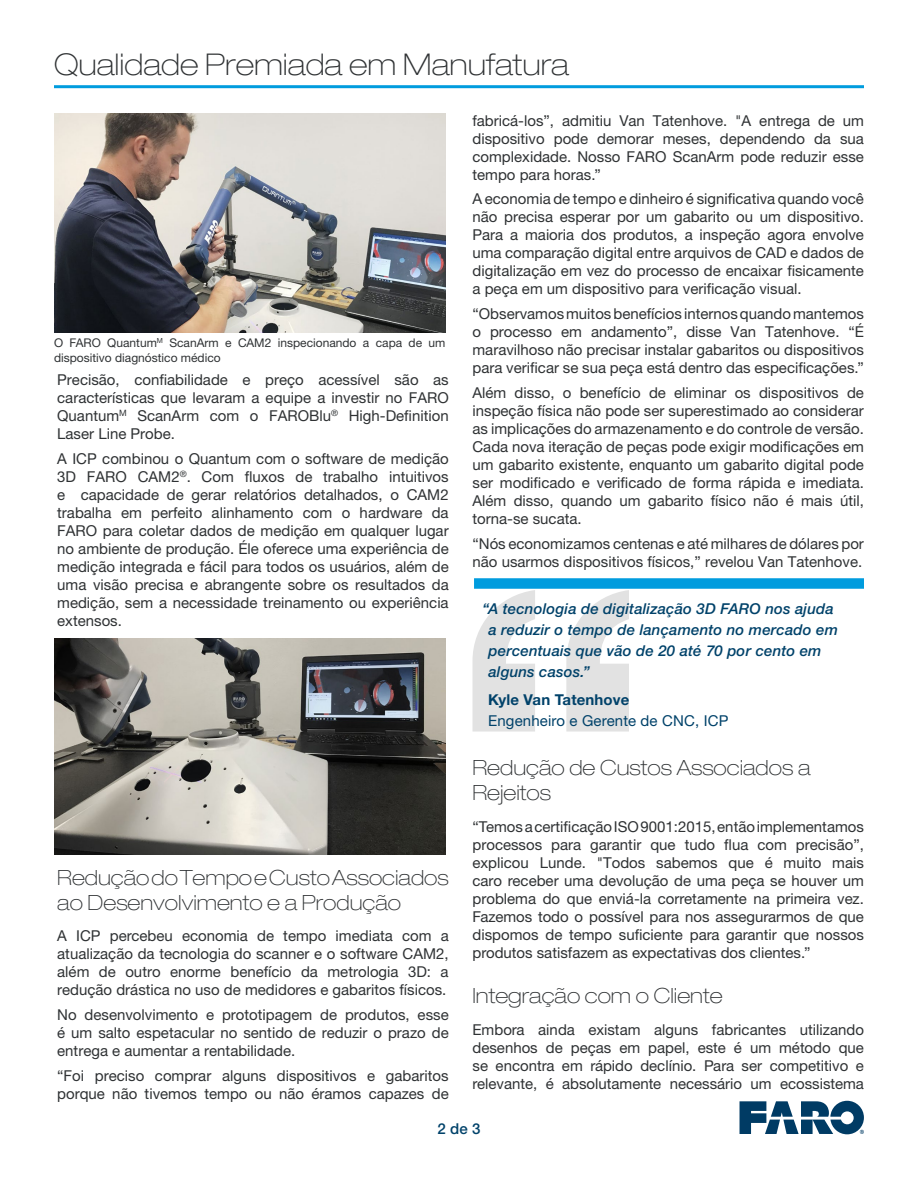
<style>
.page{position:relative;width:918px;height:1188px;background:#fff}
.page>*{position:absolute;margin:0;border:0;box-sizing:border-box;transform-origin:0 0}
.t1{font:100 expanded 30px "Helvetica Neue LTW1 G";color:#2f3234}
.t2{font:100 expanded 21px/25.2px "Helvetica Neue LTW1 G";color:#2f3234}
.t3{font:15px/18px "Helvetica Neue LTW1 G";color:#2f3234;text-align:justify}
.t4{font:italic 500 15px/21px "Helvetica Neue LTW1 G";letter-spacing:.01em;color:#01426a}
.t5{font:15px "Helvetica Neue LTW1 G";letter-spacing:.01em;color:#01426a}
.t6{font:700 15px "Helvetica Neue LTW1 G";letter-spacing:.01em;color:#01426a}
.t7{font:500 15px "Helvetica Neue LTW1 G";color:#01426a}
.t8{font:12px/15px "Helvetica Neue LTW1 G";color:#2f3234}
</style>
<div class="page">
<svg style="left:740px;top:1101px;width:124px;height:33px"></svg>
<hr style="left:54px;top:85px;width:810px;height:3px;background:#009cde">
<img style="left:55px;top:114px;width:391px;height:219px">
<img style="left:55px;top:638px;width:391px;height:216px">
<svg style="left:473px;top:590px;width:156px;height:142px"></svg>
<div style="left:474px;top:578px;width:390px;height:11px;background:#009cde"></div>
<h1 class="t1" style="left:54px;top:46px;width:517px">Qualidade Premiada em Manufatura</h1>
<p class="t8" style="left:54px;top:335px;width:393px">O FARO Quantum<sup>M</sup> ScanArm e CAM2 inspecionando a capa de um dispositivo diagnóstico médico</p>
<p class="t3" style="left:57px;top:371px;width:393px">Precisão, confiabilidade e preço acessível são as características que levaram a equipe a investir no FARO Quantum<sup>M</sup> ScanArm com o FAROBlu<sup>®</sup> High-Definition Laser Line Probe.</p>
<p class="t3" style="left:57px;top:449px;width:393px">A ICP combinou o Quantum com o software de medição 3D FARO CAM2<sup>®</sup>. Com fluxos de trabalho intuitivos e capacidade de gerar relatórios detalhados, o CAM2 trabalha em perfeito alinhamento com o hardware da FARO para coletar dados de medição em qualquer lugar no ambiente de produção. Éle oferece uma experiência de medição integrada e fácil para todos os usuários, além de uma visão precisa e abrangente sobre os resultados da medição, sem a necessidade treinamento ou experiência extensos.</p>
<h2 class="t2" style="left:57px;top:864px;width:393px">Redução do Tempo e Custo Associados ao Desenvolvimento e a Produção</h2>
<p class="t3" style="left:57px;top:927px;width:393px">A ICP percebeu economia de tempo imediata com a atualização da tecnologia do scanner e o software CAM2, além de outro enorme benefício da metrologia 3D: a redução drástica no uso de medidores e gabaritos físicos.</p>
<p class="t3" style="left:57px;top:1006px;width:393px">No desenvolvimento e prototipagem de produtos, esse é um salto espetacular no sentido de reduzir o prazo de entrega e aumentar a rentabilidade.</p>
<p class="t3" style="left:57px;top:1066px;width:393px">“Foi preciso comprar alguns dispositivos e gabaritos porque não tivemos tempo ou não éramos capazes de</p>
<p class="t3" style="left:472px;top:111px;width:393px">fabricá-los”, admitiu Van Tatenhove. "A entrega de um dispositivo pode demorar meses, dependendo da sua complexidade. Nosso FARO ScanArm pode reduzir esse tempo para horas.”</p>
<p class="t3" style="left:472px;top:190px;width:393px">A economia de tempo e dinheiro é significativa quando você não precisa esperar por um gabarito ou um dispositivo.<br>Para a maioria dos produtos, a inspeção agora envolve uma comparação digital entre arquivos de CAD e dados de digitalização em vez do processo de encaixar fisicamente a peça em um dispositivo para verificação visual.</p>
<p class="t3" style="left:472px;top:305px;width:393px">“Observamos muitos benefícios internos quando mantemos o processo em andamento”, disse Van Tatenhove. “É maravilhoso não precisar instalar gabaritos ou dispositivos para verificar se sua peça está dentro das especificações.”</p>
<p class="t3" style="left:472px;top:383px;width:393px">Além disso, o benefício de eliminar os dispositivos de inspeção física não pode ser superestimado ao considerar as implicações do armazenamento e do controle de versão.<br>Cada nova iteração de peças pode exigir modificações em um gabarito existente, enquanto um gabarito digital pode ser modificado e verificado de forma rápida e imediata.<br>Além disso, quando um gabarito físico não é mais útil, torna-se sucata.</p>
<p class="t3" style="left:472px;top:534px;width:393px">“Nós economizamos centenas e até milhares de dólares por não usarmos dispositivos físicos,” revelou Van Tatenhove.</p>
<p class="t4" style="left:488px;top:599px;width:351px;text-indent:-6px">“A tecnologia de digitalização 3D FARO nos ajuda a reduzir o tempo de lançamento no mercado em percentuais que vão de 20 até 70 por cento em alguns casos.”</p>
<p class="t6" style="left:488px;top:691px;width:143px">Kyle Van Tatenhove</p>
<p class="t5" style="left:488px;top:712px;width:242px">Engenheiro e Gerente de CNC, ICP</p>
<h2 class="t2" style="left:472px;top:755px;width:339px">Redução de Custos Associados a<br>Rejeitos</h2>
<p class="t3" style="left:472px;top:817px;width:393px">“Temos a certificação ISO 9001:2015, então implementamos processos para garantir que tudo flua com precisão”, explicou Lunde. "Todos sabemos que é muito mais caro receber uma devolução de uma peça se houver um problema do que enviá-la corretamente na primeira vez.<br>Fazemos todo o possível para nos assegurarmos de que dispomos de tempo suficiente para garantir que nossos produtos satisfazem as expectativas dos clientes.”</p>
<h2 class="t2" style="left:472px;top:983px;width:252px">Integração com o Cliente</h2>
<p class="t3" style="left:472px;top:1020px;width:393px">Embora ainda existam alguns fabricantes utilizando desenhos de peças em papel, este é um método que se encontra em rápido declínio. Para ser competitivo e relevante, é absolutamente necessário um ecossistema</p>
<p class="t7" style="left:437px;top:1120px;width:45px">2 de 3</p>
</div>
